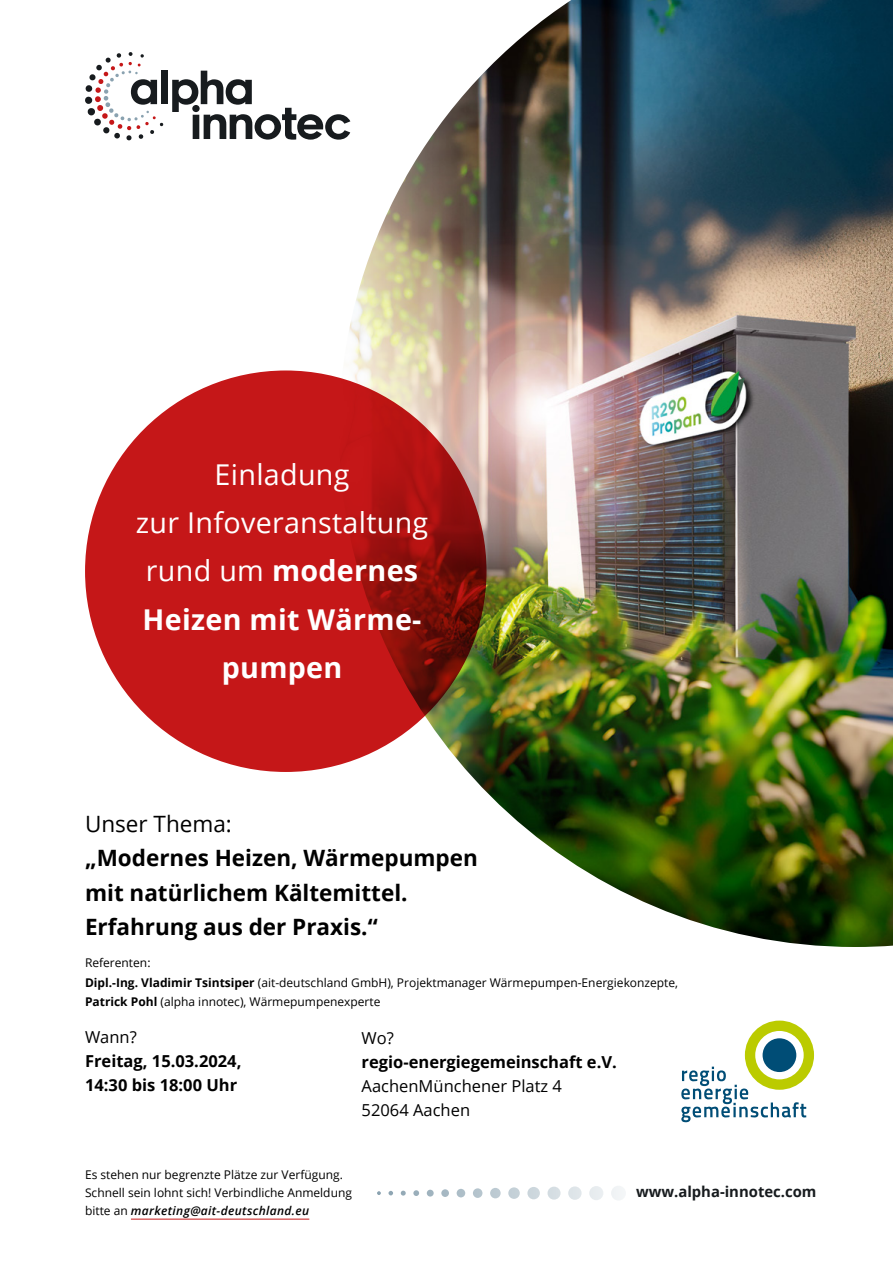
<style>
.page{position:relative;width:893px;height:1263px;background:#fff}
.page>*{position:absolute;margin:0;border:0;box-sizing:border-box;transform-origin:0 0}
.t1{font:28.65px/48.3px "Open Sans";letter-spacing:.01em;color:#fff;text-align:center}
.t2{font:700 22.5px/34.5px "Open Sans";color:#000}
.t3{font:22.5px "Open Sans";color:#000}
.t4{font:700 16.5px/24px "Open Sans";color:#000}
.t5{font:16.5px/24px "Open Sans";color:#000}
.t6{font:700 14.85px "Open Sans";color:#171b1e}
.t7{font:12px/19.5px "Open Sans";color:#000}
.s1{font-weight:700}
.s2{font-weight:600;font-style:italic}
</style>
<div class="page">
<img style="left:340px;top:0;width:553px;height:947px">
<svg style="left:85px;top:370px;width:401px;height:402px;background:#b91515"></svg>
<div style="left:161px;top:71px;width:7px;height:33px;background:#171b1e"></div>
<svg style="left:172px;top:71px;width:178px;height:69px"></svg>
<svg style="left:85px;top:52px;width:78px;height:88px"></svg>
<hr style="left:131px;top:1219px;width:178px;height:1px;background:#c51718">
<svg style="left:377px;top:1186px;width:248px;height:14px"></svg>
<svg style="left:681px;top:1067px;width:125px;height:55px"></svg>
<div style="left:745px;top:1020px;width:69px;height:70px;background:#bbcb00;border-radius:50%"></div>
<div style="left:755px;top:1031px;width:49px;height:48px;background:#fff;border-radius:50%"></div>
<div style="left:763px;top:1038px;width:33px;height:34px;background:#004d76;border-radius:50%"></div>
<h1 class="t1" style="left:136px;top:450px;width:294px">Einladung<br>zur Infoveranstaltung rund um <span class="s1">modernes<br>Heizen mit Wärme&shy;pumpen</span></h1>
<h2 class="t3" style="left:85px;top:808px;width:148px">Unser Thema:</h2>
<h2 class="t2" style="left:85px;top:840px;width:394px">„Modernes Heizen, Wärmepumpen mit natürlichem Kältemittel.<br>Erfahrung aus der Praxis.“</h2>
<p class="t7" style="left:85px;top:953px;width:595px">Referenten:<br><span class="s1">Dipl.-Ing. Vladimir Tsintsiper</span> (ait-deutschland GmbH), Projektmanager Wärmepumpen-Energiekonzepte,<br><span class="s1">Patrick Pohl</span> (alpha innotec), Wärmepumpenexperte</p>
<h3 class="t5" style="left:85px;top:1025px;width:53px">Wann?</h3>
<h3 class="t4" style="left:85px;top:1049px;width:158px">Freitag, 15.03.2024,<br>14:30 bis 18:00 Uhr</h3>
<h3 class="t5" style="left:362px;top:1025px;width:34px">Wo?</h3>
<h3 class="t4" style="left:362px;top:1049px;width:257px">regio-energiegemeinschaft e.V.</h3>
<h3 class="t5" style="left:362px;top:1073px;width:202px">AachenMünchener Platz 4<br>52064 Aachen</h3>
<p class="t7" style="left:85px;top:1165px;width:268px;line-height:18px">Es stehen nur begrenzte Plätze zur Verfügung.<br>Schnell sein lohnt sich! Verbindliche Anmeldung bitte an <span class="s2">marketing@ait-deutschland.eu</span></p>
<p class="t6" style="left:636px;top:1181px;width:182px">www.alpha-innotec.com</p>
</div>
